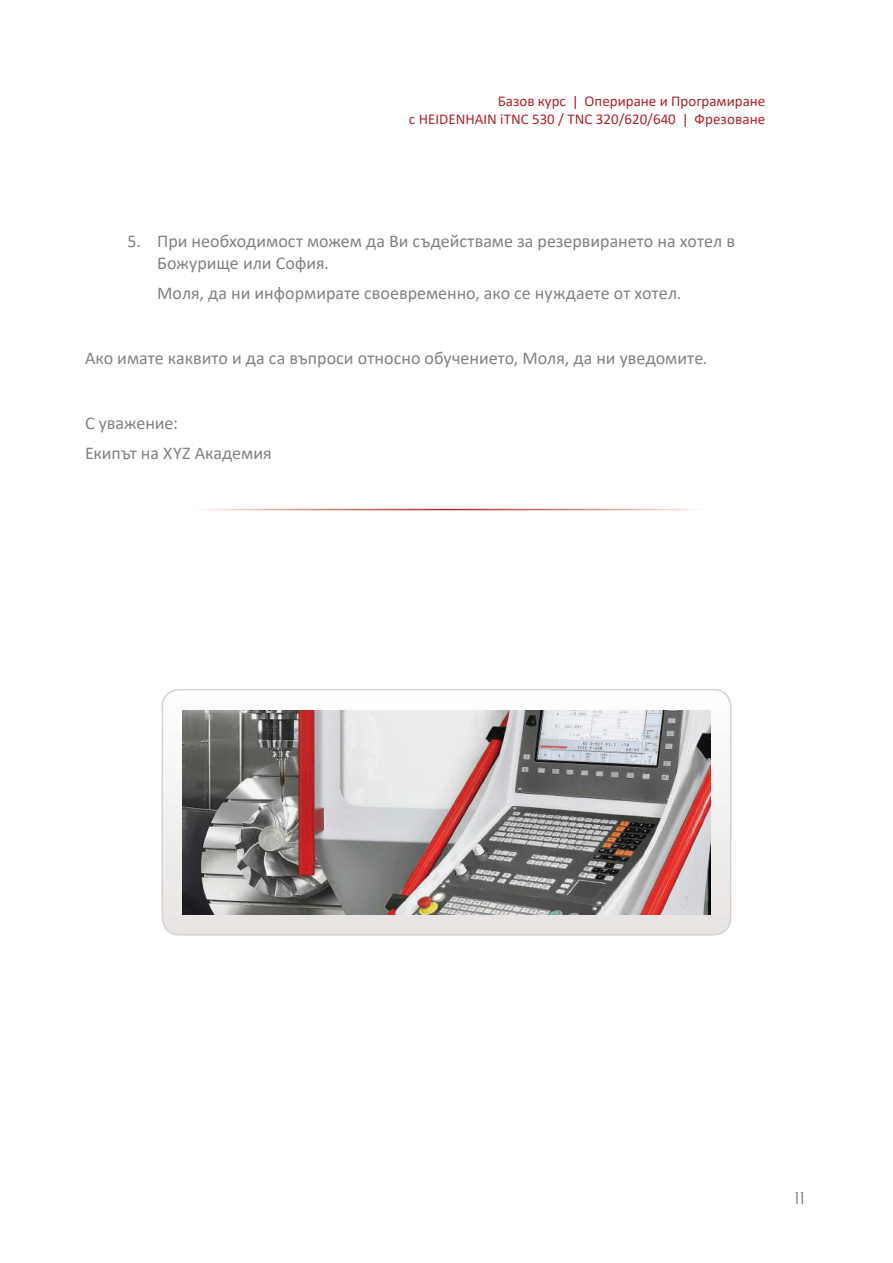
<style>
.page{position:relative;width:893px;height:1263px;background:#fff}
.page>*{position:absolute;margin:0;border:0;box-sizing:border-box;transform-origin:0 0}
.t1{font:18px/21.6px "Calibri";color:#808285}
.t2{font:300 18px "Penta";color:#7f7d83}
.t3{font:15px/18px "Calibri";color:#ad232a;text-align:right}
.s1{font-weight:300;font-size:21px}
</style>
<div class="page">
<svg style="left:162px;top:690px;width:569px;height:245px"></svg>
<div style="left:162px;top:689px;width:569px;height:246px;border:2px solid #d1d2d4;border-radius:17px"></div>
<img style="left:183px;top:710px;width:527px;height:204px">
<p class="t3" style="left:409px;top:92px;width:358px">Базов курс <span class="s1">I</span> Опериране и Програмиране<br>с HEIDENHAIN iTNC 530 / TNC 320/620/640 <span class="s1">I</span> Фрезоване</p>
<p class="t1" style="left:157px;top:230px;width:579px;text-indent:-30px">5. При необходимост можем да Ви съдействаме за резервирането на хотел в<br>Божурище или София.</p>
<p class="t1" style="left:157px;top:282px;width:526px">Моля, да ни информирате своевременно, ако се нуждаете от хотел.</p>
<p class="t1" style="left:85px;top:347px;width:624px">Ако имате каквито и да са въпроси относно обучението, Моля, да ни уведомите.</p>
<p class="t1" style="left:85px;top:407px;width:188px;line-height:30.2px">С уважение:<br>Екипът на XYZ Академия</p>
<p class="t2" style="left:792px;top:1189px;width:18px">11</p>
</div>
